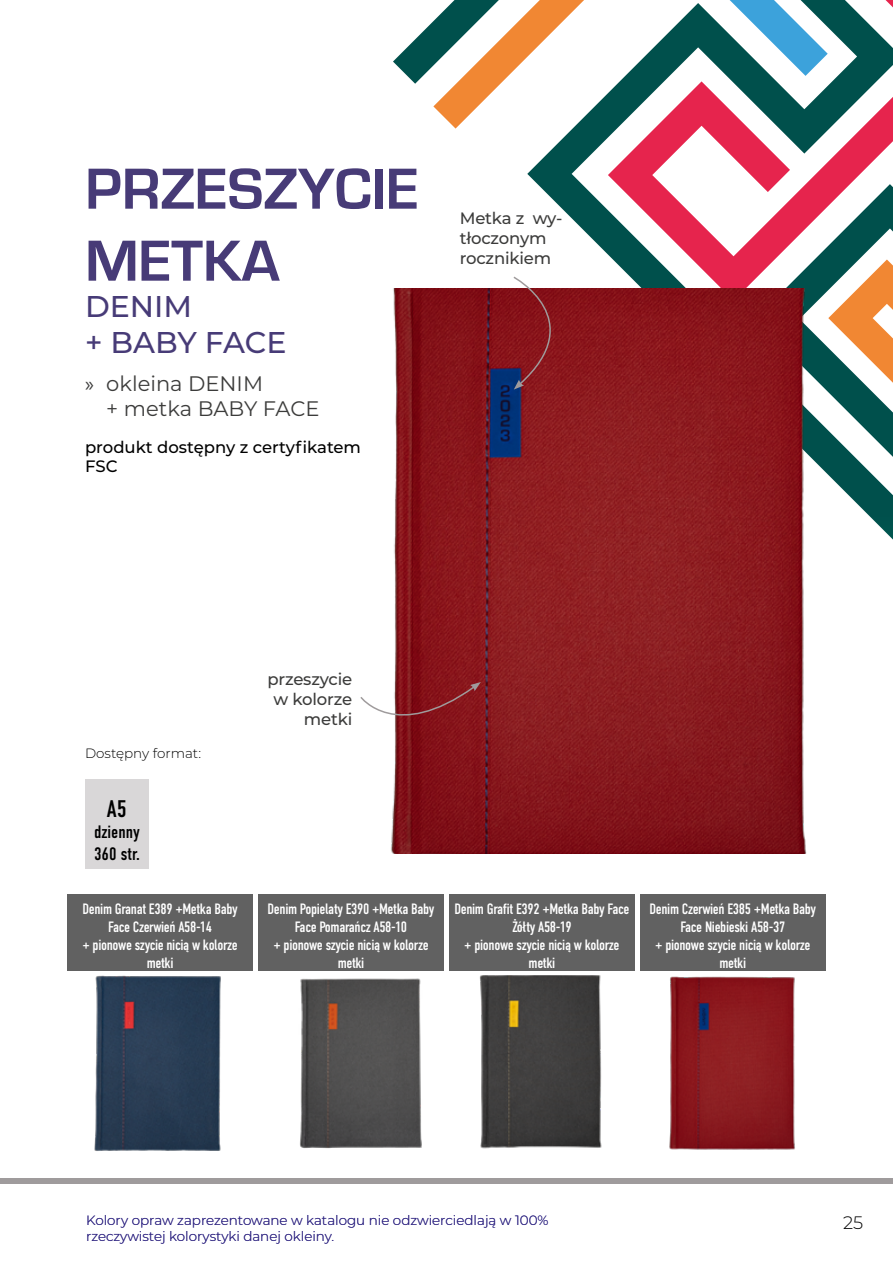
<style>
.page{position:relative;width:893px;height:1263px;background:#fff}
.page>*{position:absolute;margin:0;border:0;box-sizing:border-box;transform-origin:0 0}
.t1{font:700 60px/72px "Eurostile";color:#473b77}
.t2{font:500 30px/36px "Montserrat";color:#473b77}
.t3{font:24px "DIN Condensed";color:#000}
.t4{font:21px/25.2px "Montserrat";color:#3c3c3b}
.t5{font:18px/21.6px "DIN Condensed";color:#000}
.t6{font:300 18px "Montserrat";color:#000}
.t7{font:500 16.5px/19.8px "Montserrat";letter-spacing:-.01em;color:#3c3c3b;text-align:right}
.t8{font:500 16.5px/19.8px "Montserrat";color:#000}
.t9{font:15px/18px "DIN Condensed";letter-spacing:-.025em;color:#fff;text-align:center}
.t10{font:300 13.5px "Montserrat";color:#312783}
.t11{font:300 13.5px "Montserrat";color:#000}
.s1{font-family:"Myriad Pro"}
</style>
<div class="page">
<svg style="left:527px;top:129px;width:366px;height:411px"></svg>
<svg style="left:608px;top:0;width:285px;height:289px"></svg>
<svg style="left:716px;top:0;width:112px;height:76px"></svg>
<svg style="left:755px;top:184px;width:138px;height:303px"></svg>
<svg style="left:393px;top:0;width:242px;height:129px"></svg>
<div style="left:0;top:1178px;width:893px;height:5px;background:#9f9b9c"></div>
<img style="left:391px;top:289px;width:425px;height:564px">
<svg style="left:360px;top:682px;width:121px;height:61px"></svg>
<svg style="left:512px;top:276px;width:79px;height:114px;background:#923036"></svg>
<div style="left:67px;top:894px;width:186px;height:77px;background:#616161"></div>
<div style="left:258px;top:894px;width:186px;height:77px;background:#616161"></div>
<div style="left:449px;top:894px;width:186px;height:77px;background:#616161"></div>
<div style="left:640px;top:894px;width:186px;height:77px;background:#616161"></div>
<img style="left:479px;top:975px;width:123px;height:174px">
<img style="left:300px;top:978px;width:122px;height:170px">
<img style="left:94px;top:975px;width:127px;height:176px">
<img style="left:669px;top:976px;width:126px;height:174px">
<div style="left:85px;top:779px;width:64px;height:89px;background:#d9d7d8"></div>
<h1 class="t1" style="left:85px;top:154px;width:335px">PRZESZYCIE<br>METKA</h1>
<h2 class="t2" style="left:85px;top:287px;width:203px">DENIM<br>+ BABY FACE</h2>
<h3 class="t4" style="left:106px;top:370px;width:215px;text-indent:-21px"><span class="s1">»</span> okleina DENIM<br>+ metka BABY FACE</h3>
<p class="t8" style="left:85px;top:436px;width:278px">produkt dostępny z certyfikatem<br>FSC</p>
<p class="t7" style="left:460px;top:208px;width:104px;text-align:left">Metka z wy&shy;tłoczonym rocznikiem</p>
<p class="t11" style="left:85px;top:744px;width:117px">Dostępny format:</p>
<h3 class="t3" style="left:107px;top:795px;width:21px">A5</h3>
<p class="t5" style="left:94px;top:822px;width:47px">dzienny<br>360 str.</p>
<p class="t7" style="left:267px;top:669px;width:86px">przeszycie w kolorze metki</p>
<p class="t9" style="left:82px;top:900px;width:157px">Denim Granat E389 +Metka Baby<br>Face Czerwień A58-14<br>+ pionowe szycie nicią w kolorze metki</p>
<p class="t9" style="left:268px;top:900px;width:168px">Denim Popielaty E390 +Metka Baby<br>Face Pomarańcz A58-10<br>+ pionowe szycie nicią w kolorze metki</p>
<p class="t9" style="left:454px;top:900px;width:176px">Denim Grafit E392 +Metka Baby Face<br>Żółty A58-19<br>+ pionowe szycie nicią w kolorze metki</p>
<p class="t9" style="left:649px;top:900px;width:168px">Denim Czerwień E385 +Metka Baby<br>Face Niebieski A58-37<br>+ pionowe szycie nicią w kolorze metki</p>
<p class="t10" style="left:86px;top:1211px;width:464px">Kolory opraw zaprezentowane w katalogu nie odzwierciedlają w 100%</p>
<p class="t6" style="left:843px;top:1211px;width:22px">25</p>
<p class="t10" style="left:86px;top:1227px;width:250px">rzeczywistej kolorystyki danej okleiny.</p>
</div>
